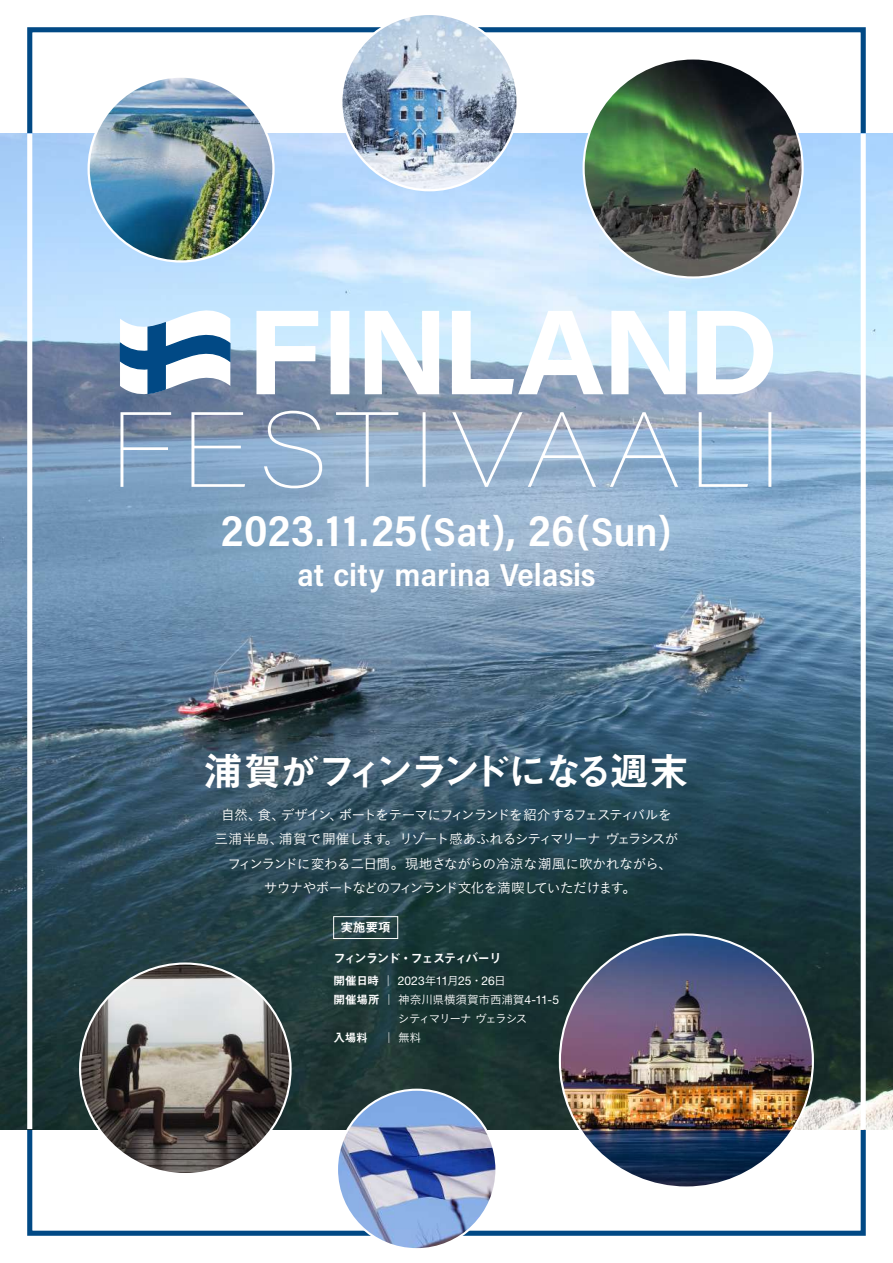
<style>
.page{position:relative;width:893px;height:1263px;background:#fff}
.page>*{position:absolute;margin:0;border:0;box-sizing:border-box;transform-origin:0 0}
.t1{font:44.7px "Acumin Variable Concept";letter-spacing:.015em;color:#fff}
.t2{font:39.3px "Midashi Go Pro MB31";letter-spacing:-.105em;color:#fff}
.t3{font:31.95px "Acumin Variable Concept";color:#fff}
.t4{font:13.8px "Koburina Go Std W3";letter-spacing:-.07em;color:#fff}
.t5{font:13.8px "Koburina Go Std W3";letter-spacing:-.045em;color:#fff}
.t6{font:13.8px "Koburina Go Std W3";letter-spacing:-.09em;color:#fff}
.t7{font:13.8px "Koburina Go Std W3";letter-spacing:-.1em;color:#fff}
.t8{font:13.8px "Koburina Go Std W3";letter-spacing:-.005em;color:#fff}
.t9{font:12.75px "Midashi Go Pro MB31";letter-spacing:-.14em;color:#fff}
.t10{font:12.75px "Midashi Go Pro MB31";letter-spacing:-.12em;color:#fff}
.t11{font:12px "Helvetica Neue LT Pro";color:#fff}
.t12{font:11.7px/19.2px "Koburina Go Std W3";letter-spacing:-.05em;color:#fff}
.t13{font:11.7px "Midashi Go Pro MB31";color:#fff}
.s1{font-size:40.35px}
.s2{font-family:"Midashi Go Pro MB31";font-size:11.7px}
.s3{font-family:"Koburina Go Std W3";font-size:11.7px}
.s4{font-family:"Midashi Go Pro MB31"}
.s5{font-family:"Helvetica Neue LT Pro";font-size:12px}
.s6{font-family:"Koburina Go Std W3"}
</style>
<div class="page">
<img style="left:0;top:134px;width:893px;height:995px">
<div style="left:27px;top:134px;width:5px;height:995px;background:#fff"></div>
<div style="left:861px;top:134px;width:5px;height:995px;background:#fff"></div>
<img style="left:341px;top:14px;width:177px;height:176px;border-radius:88px">
<img style="left:89px;top:77px;width:184px;height:184px;border-radius:92px">
<img style="left:584px;top:58px;width:219px;height:219px;border-radius:109px">
<img style="left:560px;top:934px;width:253px;height:253px;border-radius:126px">
<img style="left:337px;top:1090px;width:159px;height:159px;border-radius:80px">
<img style="left:80px;top:963px;width:211px;height:211px;border-radius:105px">
<div style="left:333px;top:916px;width:65px;height:23px;border:1px solid #fff"></div>
<svg style="left:119px;top:290px;width:113px;height:124px"></svg>
<svg style="left:256px;top:311px;width:517px;height:83px"></svg>
<svg style="left:120px;top:411px;width:651px;height:77px;background:#9ab1cb"></svg>
<h1 class="t1" style="left:221px;top:500px;width:452px">2023.11.25<span class="s1">(Sat</span> ,<span class="s1">)</span> 26<span class="s1">(Sun(</span></h1>
<h3 class="t3" style="left:297px;top:552px;width:300px">at city marina Velasis</h3>
<h2 class="t2" style="left:204px;top:739px;width:486px">浦賀がフィンランドになる週末</h2>
<p class="t4" style="left:281px;top:804px;width:52px">デザイン</p>
<p class="t6" style="left:339px;top:804px;width:335px">ボートをテーマにフィンランドを紹介するフェスティバルを</p>
<p class="t4" style="left:221px;top:804px;width:42px">自然、</p>
<p class="t4" style="left:257px;top:804px;width:29px">食、</p>
<p class="t4" style="left:329px;top:804px;width:15px">、</p>
<p class="t7" style="left:385px;top:829px;width:295px">。リゾート感あふれるシティマリーナヴェラシスが</p>
<p class="t4" style="left:214px;top:829px;width:71px">三浦半島、</p>
<p class="t5" style="left:228px;top:853px;width:446px">フィンランドに変わる二日間。現地さながらの冷涼な潮風に吹かれながら、</p>
<p class="t4" style="left:622px;top:877px;width:15px">。</p>
<p class="t8" style="left:279px;top:829px;width:110px">浦賀で開催します</p>
<p class="t4" style="left:264px;top:877px;width:362px">サウナやボートなどのフィンランド文化を満喫していただけます</p>
<p class="t10" style="left:340px;top:917px;width:52px">実施要項</p>
<p class="t9" style="left:333px;top:947px;width:170px">フィンランド・フェスティバーリ</p>
<p class="t11" style="left:333px;top:973px;width:174px"><span class="s2">開催日時</span><span class="s3">｜</span> 2023<span class="s3">年</span>11<span class="s3">月</span>25<span class="s3">・</span>26<span class="s3">日</span></p>
<p class="t12" style="left:398px;top:990px;width:163px;text-indent:-64px"><span class="s4">開催場所</span>｜神奈川県横須賀市西浦賀<span class="s5">4-11-5</span>シティマリーナヴェラシス</p>
<p class="t13" style="left:333px;top:1028px;width:89px">入場料　<span class="s6">｜無料</span></p>
</div>
